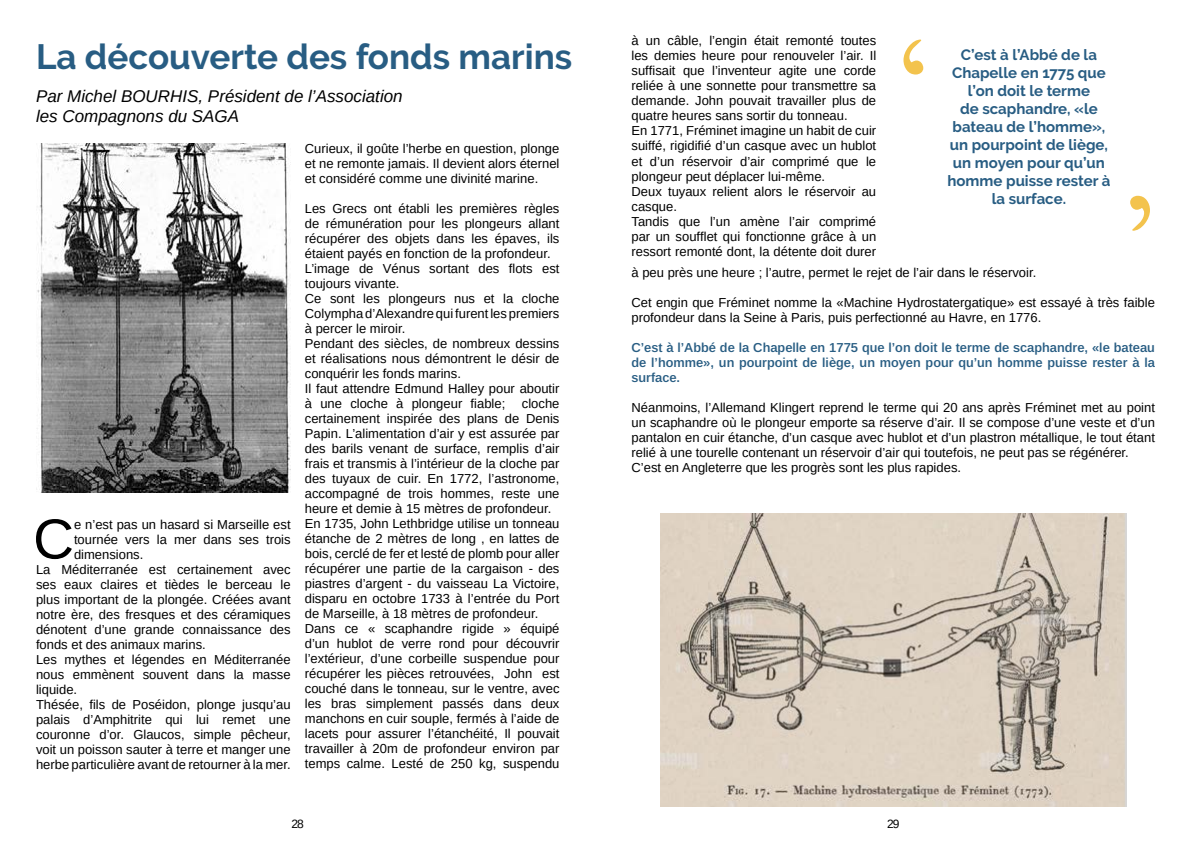
<style>
.page{position:relative;width:1191px;height:842px;background:#fff}
.page>*{position:absolute;margin:0;border:0;box-sizing:border-box;transform-origin:0 0}
.t1{font:56.6px "Arimo";color:#000}
.t2{font:700 35px "Raleway";color:#285d83}
.t3{font:italic 17px/20.4px "Arimo";color:#000}
.t4{font:700 15px/18px "Raleway";color:#285d83;text-align:center}
.t5{font:13px/15px "Arimo";color:#000}
.t6{font:600 13px/15px "Arimo";color:#285d83;text-align:justify}
.t7{font:12px "Arimo";color:#000}
</style>
<div class="page">
<img style="left:660px;top:514px;width:466px;height:292px">
<img style="left:36px;top:143px;width:255px;height:350px">
<h2 class="t2" style="left:36px;top:37px;width:538px">La découverte des fonds marins</h2>
<h3 class="t3" style="left:36px;top:86px;width:368px">Par Michel BOURHIS, Président de l’Association les Compagnons du SAGA</h3>
<h1 class="t1" style="left:33px;top:503px;width:42px">C</h1>
<p class="t5" style="left:74px;top:517px;width:218px">e n’est pas un hasard si Marseille est</p>
<p class="t5" style="left:74px;top:532px;width:218px">tournée vers la mer dans ses trois</p>
<p class="t5" style="left:74px;top:547px;width:71px">dimensions.</p>
<p class="t5" style="left:36px;top:562px;width:256px">La Méditerranée est certainement avec</p>
<p class="t5" style="left:36px;top:577px;width:256px">ses eaux claires et tièdes le berceau le</p>
<p class="t5" style="left:36px;top:592px;width:256px">plus important de la plongée. Créées avant</p>
<p class="t5" style="left:36px;top:607px;width:256px">notre ère, des fresques et des céramiques</p>
<p class="t5" style="left:36px;top:622px;width:256px">dénotent d’une grande connaissance des</p>
<p class="t5" style="left:36px;top:637px;width:171px">fonds et des animaux marins.</p>
<p class="t5" style="left:36px;top:652px;width:256px">Les mythes et légendes en Méditerranée</p>
<p class="t5" style="left:36px;top:667px;width:256px">nous emmènent souvent dans la masse</p>
<p class="t5" style="left:36px;top:682px;width:43px">liquide.</p>
<p class="t5" style="left:36px;top:697px;width:256px">Thésée, fils de Poséidon, plonge jusqu’au</p>
<p class="t5" style="left:36px;top:712px;width:256px">palais d’Amphitrite qui lui remet une</p>
<p class="t5" style="left:36px;top:727px;width:256px">couronne d’or. Glaucos, simple pêcheur,</p>
<p class="t5" style="left:36px;top:742px;width:256px">voit un poisson sauter à terre et manger une</p>
<p class="t5" style="left:36px;top:757px;width:256px">herbe particulière avant de retourner à la mer.</p>
<p class="t5" style="left:305px;top:141px;width:256px;text-align:justify">Curieux, il goûte l’herbe en question, plonge et ne remonte jamais. Il devient alors éternel et considéré comme une divinité marine.</p>
<p class="t5" style="left:305px;top:201px;width:256px">Les Grecs ont établi les premières règles de rémunération pour les plongeurs allant récupérer des objets dans les épaves, ils étaient payés en fonction de la profondeur.<br>L’image de Vénus sortant des flots est toujours vivante.<br>Ce sont les plongeurs nus et la cloche Colympha d’Alexandre qui furent les premiers à percer le miroir.<br>Pendant des siècles, de nombreux dessins et réalisations nous démontrent le désir de conquérir les fonds marins.<br>Il faut attendre Edmund Halley pour aboutir à une cloche à plongeur fiable;</p>
<p class="t5" style="left:305px;top:396px;width:256px;text-indent:217px">cloche certainement inspirée des plans de Denis Papin. L’alimentation d’air y est assurée par des barils venant de surface, remplis d’air frais et transmis à l’intérieur de la cloche par des tuyaux de cuir. En 1772, l’astronome, accompagné de trois hommes, reste une heure et demie à 15 mètres de profondeur.<br>En 1735, John Lethbridge utilise un tonneau étanche de 2 mètres de long , en lattes de bois, cerclé de fer et lesté de plomb pour aller récupérer une partie de la cargaison - des piastres d’argent - du vaisseau La Victoire, disparu en octobre 1733 à l’entrée du Port de Marseille, à 18 mètres de profondeur.<br>Dans ce « scaphandre rigide » équipé d’un hublot de verre rond pour découvrir l’extérieur, d’une corbeille suspendue pour récupérer les pièces retrouvées, John est couché dans le tonneau, sur le ventre, avec les bras simplement passés dans deux manchons en cuir souple, fermés à l’aide de lacets pour assurer l’étanchéité, Il pouvait travailler à 20m de profondeur environ par temps calme. Lesté de 250 kg, suspendu</p>
<p class="t5" style="left:631px;top:34px;width:246px">à un câble, l’engin était remonté toutes les demies heure pour renouveler l’air. Il suffisait que l’inventeur agite une corde reliée à une sonnette pour transmettre sa demande. John pouvait travailler plus de quatre heures sans sortir du tonneau.<br>En 1771, Fréminet imagine un habit de cuir suiffé, rigidifié d’un casque avec un hublot et d’un réservoir d’air comprimé que le plongeur peut déplacer lui-même.<br>Deux tuyaux relient alors le réservoir au casque.<br>Tandis que l’un amène l’air comprimé par un soufflet qui fonctionne grâce à un ressort remonté dont, la détente doit durer</p>
<p class="t5" style="left:631px;top:265px;width:406px">à peu près une heure ; l’autre, permet le rejet de l’air dans le réservoir.</p>
<p class="t5" style="left:631px;top:295px;width:525px">Cet engin que Fréminet nomme la «Machine Hydrostatergatique» est essayé à très faible profondeur dans la Seine à Paris, puis perfectionné au Havre, en 1776.</p>
<p class="t6" style="left:631px;top:341px;width:525px">C’est à l’Abbé de la Chapelle en 1775 que l’on doit le terme de scaphandre, «le bateau de l’homme», un pourpoint de liège, un moyen pour qu’un homme puisse rester à la surface.</p>
<p class="t5" style="left:631px;top:400px;width:525px">Néanmoins, l’Allemand Klingert reprend le terme qui 20 ans après Fréminet met au point un scaphandre où le plongeur emporte sa réserve d’air. Il se compose d’une veste et d’un pantalon en cuir étanche, d’un casque avec hublot et d’un plastron métallique, le tout étant relié à une tourelle contenant un réservoir d’air qui toutefois, ne peut pas se régénérer.<br>C’est en Angleterre que les progrès sont les plus rapides.</p>
<p class="t4" style="left:947px;top:46px;width:164px">C’est à l’Abbé de la<br>Chapelle en 1775 que l’on doit le terme<br>de scaphandre, «le bateau de l’homme», un pourpoint de liège, un moyen pour qu’un homme puisse rester à la surface.</p>
<p class="t7" style="left:291px;top:816px;width:14px">28</p>
<p class="t7" style="left:887px;top:816px;width:14px">29</p>
</div>
